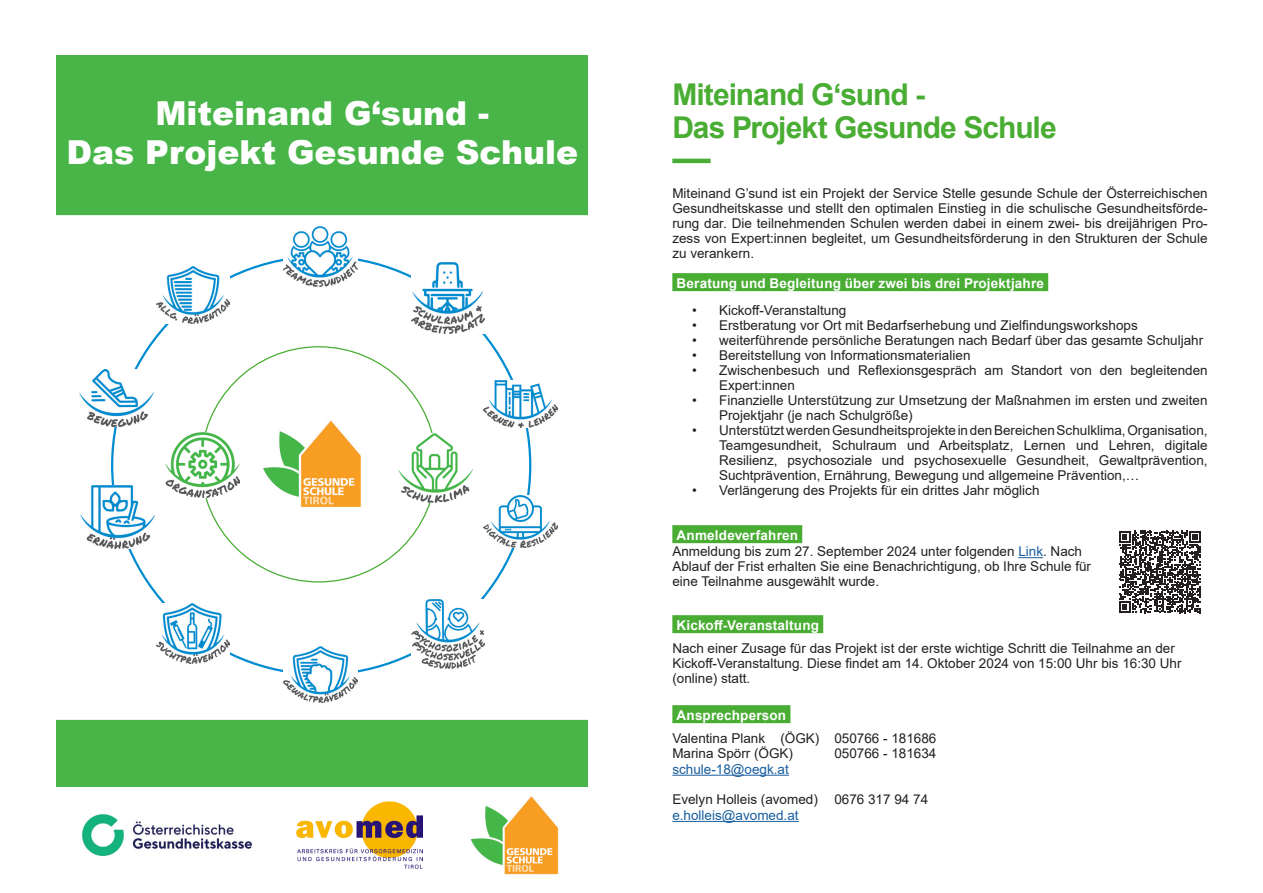
<style>
.page{position:relative;width:1263px;height:893px;background:#fff}
.page>*{position:absolute;margin:0;border:0;box-sizing:border-box;transform-origin:0 0}
.t1{font:900 33px "Arial";color:#fff}
.big_headline{font:700 30px "Arial";letter-spacing:-.035em;color:#49ad33}
.t2{font:13.5px/15px "Arial";color:#231f20}
.highlight_negativ_Grün{font:700 13.5px "Arial";letter-spacing:.015em;color:#fff}
.t3{font:13.5px "Arial";color:#175d9e}
.s1{color:#175d9e}
</style>
<div class="page">
<div style="left:57px;top:55px;width:531px;height:732px;background:#49b548"></div>
<div style="left:49px;top:215px;width:547px;height:505px;background:#fff;border:2px solid #fff"></div>
<hr style="left:672px;top:159px;width:39px;height:4px;background:#49ad33">
<div style="left:672px;top:273px;width:376px;height:18px;background:#49ad33"></div>
<div style="left:672px;top:525px;width:130px;height:18px;background:#49ad33"></div>
<svg style="left:1018px;top:557px;width:25px;height:1px"></svg>
<div style="left:672px;top:615px;width:151px;height:18px;background:#49ad33"></div>
<div style="left:672px;top:705px;width:118px;height:18px;background:#49ad33"></div>
<hr style="left:672px;top:775px;width:117px;height:1px;background:#175d9e">
<hr style="left:672px;top:821px;width:127px;height:1px;background:#175d9e">
<img style="left:470px;top:796px;width:89px;height:79px">
<img style="left:82px;top:814px;width:170px;height:42px">
<img style="left:297px;top:802px;width:125px;height:66px">
<svg style="left:1119px;top:531px;width:82px;height:82px"></svg>
<img style="left:284px;top:226px;width:73px;height:60px">
<img style="left:284px;top:646px;width:73px;height:57px">
<img style="left:411px;top:263px;width:74px;height:71px">
<img style="left:156px;top:267px;width:74px;height:56px">
<img style="left:411px;top:599px;width:74px;height:70px">
<img style="left:156px;top:604px;width:74px;height:59px">
<img style="left:484px;top:495px;width:73px;height:53px">
<img style="left:484px;top:381px;width:73px;height:47px">
<img style="left:81px;top:486px;width:73px;height:63px">
<img style="left:80px;top:370px;width:73px;height:56px">
<img style="left:166px;top:433px;width:73px;height:64px">
<img style="left:399px;top:434px;width:73px;height:69px">
<img style="left:263px;top:420px;width:98px;height:88px">
<p class="t1" style="left:155px;top:89px;width:335px">Miteinand G‘sund -</p>
<p class="t1" style="left:66px;top:129px;width:513px">Das Projekt Gesunde Schule</p>
<p class="big_headline" style="left:672px;top:73px;width:254px">Miteinand G‘sund -</p>
<p class="big_headline" style="left:672px;top:106px;width:386px">Das Projekt Gesunde Schule</p>
<p class="t2" style="left:672px;top:185px;width:537px;text-align:justify">Miteinand G’sund ist ein Projekt der Service Stelle gesunde Schule der Österreichischen Gesundheitskasse und stellt den optimalen Einstieg in die schulische Gesundheitsförde&shy;rung dar. Die teilnehmenden Schulen werden dabei in einem zwei- bis dreijährigen Pro&shy;zess von Expert:innen begleitet, um Gesundheitsförderung in den Strukturen der Schule zu verankern.</p>
<p class="highlight_negativ_Grün" style="left:677px;top:274px;width:369px">Beratung und Begleitung über zwei bis drei Projektjahre</p>
<p class="t2" style="left:692px;top:303px;width:156px">• Kickoff-Veranstaltung</p>
<p class="t2" style="left:692px;top:318px;width:447px">• Erstberatung vor Ort mit Bedarfserhebung und Zielfindungsworkshops</p>
<p class="t2" style="left:692px;top:333px;width:512px">• weiterführende persönliche Beratungen nach Bedarf über das gesamte Schuljahr</p>
<p class="t2" style="left:692px;top:348px;width:280px">• Bereitstellung von Informationsmaterialien</p>
<p class="t2" style="left:719px;top:363px;width:490px;text-indent:-27px">• Zwischenbesuch und Reflexionsgespräch am Standort von den begleitenden<br>Expert:innen</p>
<p class="t2" style="left:719px;top:393px;width:490px;text-indent:-27px">• Finanzielle Unterstützung zur Umsetzung der Maßnahmen im ersten und zweiten<br>Projektjahr (je nach Schulgröße)</p>
<p class="t2" style="left:719px;top:423px;width:490px;text-align:justify;text-indent:-27px">• Unterstützt werden Gesundheitsprojekte in den Bereichen Schulklima, Organisation, Teamgesundheit, Schulraum und Arbeitsplatz, Lernen und Lehren, digitale Resilienz, psychosoziale und psychosexuelle Gesundheit, Gewaltprävention, Suchtprävention, Ernährung, Bewegung und allgemeine Prävention,…</p>
<p class="t2" style="left:692px;top:483px;width:349px">• Verlängerung des Projekts für ein drittes Jahr möglich</p>
<p class="highlight_negativ_Grün" style="left:677px;top:526px;width:123px">Anmeldeverfahren</p>
<p class="t2" style="left:672px;top:544px;width:420px">Anmeldung bis zum 27. September 2024 unter folgenden <span class="s1">Link</span>. Nach<br>Ablauf der Frist erhalten Sie eine Benachrichtigung, ob Ihre Schule für eine Teilnahme ausgewählt wurde.</p>
<p class="highlight_negativ_Grün" style="left:677px;top:616px;width:144px">Kickoff-Veranstaltung</p>
<p class="t2" style="left:672px;top:640px;width:511px">Nach einer Zusage für das Projekt ist der erste wichtige Schritt die Teilnahme an der<br>Kickoff-Veranstaltung. Diese findet am 14. Oktober 2024 von 15:00 Uhr bis 16:30 Uhr (online) statt.</p>
<p class="highlight_negativ_Grün" style="left:677px;top:706px;width:111px">Ansprechperson</p>
<p class="t2" style="left:672px;top:730px;width:266px">Valentina Plank (ÖGK) 050766 - 181686</p>
<p class="t2" style="left:672px;top:745px;width:122px">Marina Spörr (ÖGK)</p>
<p class="t2" style="left:834px;top:745px;width:104px">050766 - 181634</p>
<p class="t3" style="left:672px;top:760px;width:118px">schule-18@oegk.at</p>
<p class="t2" style="left:672px;top:791px;width:257px">Evelyn Holleis (avomed) 0676 317 94 74</p>
<p class="t3" style="left:672px;top:806px;width:128px">e.holleis@avomed.at</p>
</div>
